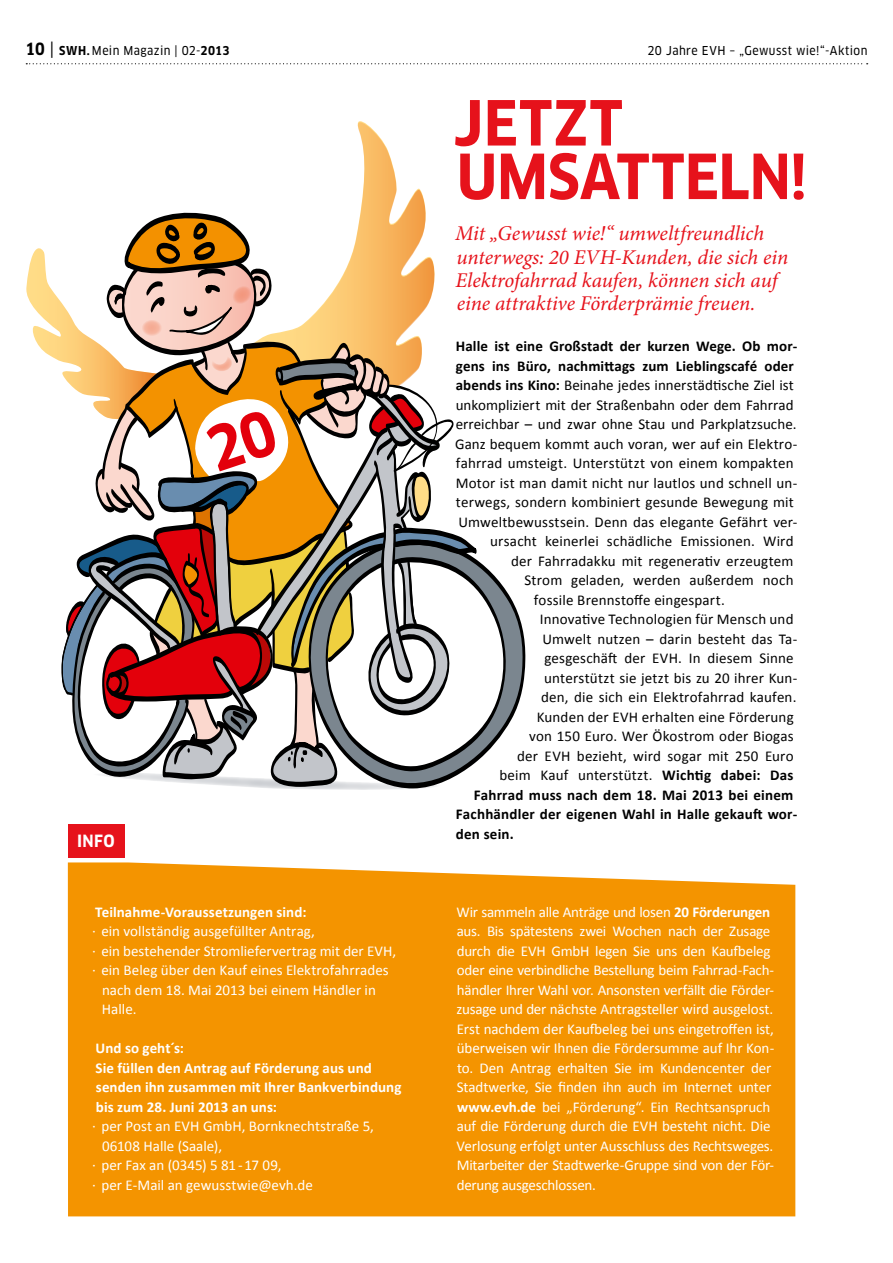
<style>
.page{position:relative;width:893px;height:1263px;background:#fff}
.page>*{position:absolute;margin:0;border:0;box-sizing:border-box;transform-origin:0 0}
.t1{font:700 condensed 60.6px/53.6px "Clan OT";letter-spacing:.005em;color:#e6121b}
.t2{font:italic 21px/23.2px "Minion Pro";letter-spacing:-.005em;color:#e6121b}
.t3{font:700 condensed 16.5px "Clan OT";color:#fff}
.t4{font:15px/19.5px "Calibri";letter-spacing:-.01em;color:#fff}
.t5{font:15px "Calibri";letter-spacing:.01em;color:#000}
.t6{font:700 15px "Calibri";letter-spacing:.01em;color:#000}
.t7{font:700 15px/19.5px "Calibri";letter-spacing:.005em;color:#fff}
.t8{font:12px "Clan OT Narrow News";letter-spacing:.035em;color:#000}
.s1{font-family:"Clan OT";font-weight:700;font-stretch:condensed;font-size:16.5px}
.s2{font-size:16.5px}
.s3{font-family:"Clan OT";font-weight:700;font-stretch:condensed}
.s4{font-weight:700}
</style>
<div class="page">
<svg style="left:26px;top:63px;width:842px;height:1px"></svg>
<svg style="left:357px;top:122px;width:69px;height:90px"></svg>
<svg style="left:508px;top:593px;width:18px;height:132px;fill:#7b868f"></svg>
<div style="left:68px;top:824px;width:57px;height:34px;background:#e6121b"></div>
<div style="left:68px;top:862px;width:727px;height:354px;background:#f49400"></div>
<svg style="left:26px;top:212px;width:482px;height:578px"></svg>
<p class="t8" style="left:26px;top:43px;width:205px"><span class="s1">10</span> <span class="s2">|</span> <span class="s3">SWH.</span> Mein Magazin | 02-<span class="s3">2013</span></p>
<p class="t8" style="left:647px;top:44px;width:222px">20 Jahre EVH – „Gewusst wie!“-Aktion</p>
<p class="t3" style="left:77px;top:831px;width:10px">INFO</p>
<p class="t7" style="left:95px;top:901px;width:213px">Teilnahme-Voraussetzungen sind:</p>
<p class="t4" style="left:92px;top:921px;width:224px">· ein vollständig ausgefüllter Antrag,</p>
<p class="t4" style="left:92px;top:940px;width:305px">· ein bestehender Stromliefervertrag mit der EVH,</p>
<p class="t4" style="left:92px;top:960px;width:298px">· ein Beleg über den Kauf eines Elektrofahrrades</p>
<p class="t4" style="left:102px;top:979px;width:275px">nach dem 18. Mai 2013 bei einem Händler in</p>
<p class="t4" style="left:102px;top:999px;width:36px">Halle.</p>
<p class="t7" style="left:96px;top:1038px;width:307px">Und so geht´s:<br>Sie füllen den Antrag auf Förderung aus und senden ihn zusammen mit Ihrer Bankverbindung bis zum 28. Juni 2013 an uns:</p>
<p class="t4" style="left:92px;top:1116px;width:283px">· per Post an EVH GmbH, Bornknechtstraße 5,</p>
<p class="t4" style="left:102px;top:1135px;width:122px">06108 Halle (Saale),</p>
<p class="t4" style="left:92px;top:1155px;width:191px">· per Fax an (0345) 5 81-17 09,</p>
<p class="t4" style="left:92px;top:1174px;width:222px">· per E-Mail an gewusstwie@evh.de</p>
<h1 class="t1" style="left:453px;top:97px;width:171px">JETZT<br>UMSATT</h1>
<h1 class="t1" style="left:685px;top:151px;width:124px">ELN!</h1>
<h2 class="t2" style="left:455px;top:222px;width:335px">Mit „Gewusst wie!“ umweltfreundlich unterwegs: 20 EVH-Kunden, die sich ein Elektrofahrrad kaufen, können sich auf eine attraktive Förderprämie freuen.</h2>
<p class="t6" style="left:456px;top:337px;width:343px">Halle ist eine Großstadt der kurzen Wege. Ob mor-</p>
<p class="t6" style="left:456px;top:357px;width:339px">gens ins Büro, nachmittags zum Lieblingscafé oder</p>
<p class="t5" style="left:456px;top:376px;width:340px"><span class="s4">abends ins Kino:</span> Beinahe jedes innerstädtische Ziel ist</p>
<p class="t5" style="left:456px;top:396px;width:339px">unkompliziert mit der Straßenbahn oder dem Fahrrad</p>
<p class="t5" style="left:456px;top:415px;width:342px">erreichbar – und zwar ohne Stau und Parkplatzsuche.</p>
<p class="t5" style="left:455px;top:435px;width:344px">Ganz bequem kommt auch voran, wer auf ein Elektro-</p>
<p class="t5" style="left:456px;top:454px;width:339px">fahrrad umsteigt. Unterstützt von einem kompakten</p>
<p class="t5" style="left:456px;top:474px;width:343px">Motor ist man damit nicht nur lautlos und schnell un-</p>
<p class="t5" style="left:456px;top:493px;width:340px">terwegs, sondern kombiniert gesunde Bewegung mit</p>
<p class="t5" style="left:458px;top:513px;width:340px">Umweltbewusstsein. Denn das elegante Gefährt ver-</p>
<p class="t5" style="left:490px;top:532px;width:305px">ursacht keinerlei schädliche Emissionen. Wird</p>
<p class="t5" style="left:511px;top:552px;width:284px">der Fahrradakku mit regenerativ erzeugtem</p>
<p class="t5" style="left:525px;top:571px;width:270px">Strom geladen, werden außerdem noch</p>
<p class="t5" style="left:534px;top:591px;width:192px">fossile Brennstoffe eingespart.</p>
<p class="t5" style="left:540px;top:610px;width:255px">Innovative Technologien für Mensch und</p>
<p class="t5" style="left:543px;top:630px;width:256px">Umwelt nutzen – darin besteht das Ta-</p>
<p class="t5" style="left:544px;top:649px;width:251px">gesgeschäft der EVH. In diesem Sinne</p>
<p class="t5" style="left:544px;top:669px;width:255px">unterstützt sie jetzt bis zu 20 ihrer Kun-</p>
<p class="t5" style="left:541px;top:688px;width:257px">den, die sich ein Elektrofahrrad kaufen.</p>
<p class="t5" style="left:537px;top:708px;width:258px">Kunden der EVH erhalten eine Förderung</p>
<p class="t5" style="left:529px;top:727px;width:266px">von 150 Euro. Wer Ökostrom oder Biogas</p>
<p class="t5" style="left:517px;top:747px;width:278px">der EVH bezieht, wird sogar mit 250 Euro</p>
<p class="t5" style="left:499px;top:766px;width:296px">beim Kauf unterstützt. <span class="s4">Wichtig dabei: Das</span></p>
<p class="t6" style="left:474px;top:786px;width:321px">Fahrrad muss nach dem 18. Mai 2013 bei einem</p>
<p class="t6" style="left:456px;top:805px;width:343px">Fachhändler der eigenen Wahl in Halle gekauft wor-</p>
<p class="t6" style="left:456px;top:825px;width:59px">den sein.</p>
<p class="t4" style="left:457px;top:901px;width:319px">Wir sammeln alle Anträge und losen <span class="s4">20 Förderungen </span>aus. Bis spätestens zwei Wochen nach der Zusage durch die EVH GmbH legen Sie uns den Kaufbeleg oder eine verbindliche Bestellung beim Fahrrad-Fach&shy;händler Ihrer Wahl vor. Ansonsten verfällt die Förder&shy;zusage und der nächste Antragsteller wird ausgelost.<br>Erst nachdem der Kaufbeleg bei uns eingetroffen ist, überweisen wir Ihnen die Fördersumme auf Ihr Kon&shy;to. Den Antrag erhalten Sie im Kundencenter der Stadtwerke, Sie finden ihn auch im Internet unter <span class="s4">www.evh.de</span> bei „Förderung“. Ein Rechtsanspruch auf die Förderung durch die EVH besteht nicht. Die Verlosung erfolgt unter Ausschluss des Rechtsweges.<br>Mitarbeiter der Stadtwerke-Gruppe sind von der För&shy;derung ausgeschlossen.</p>
</div>
